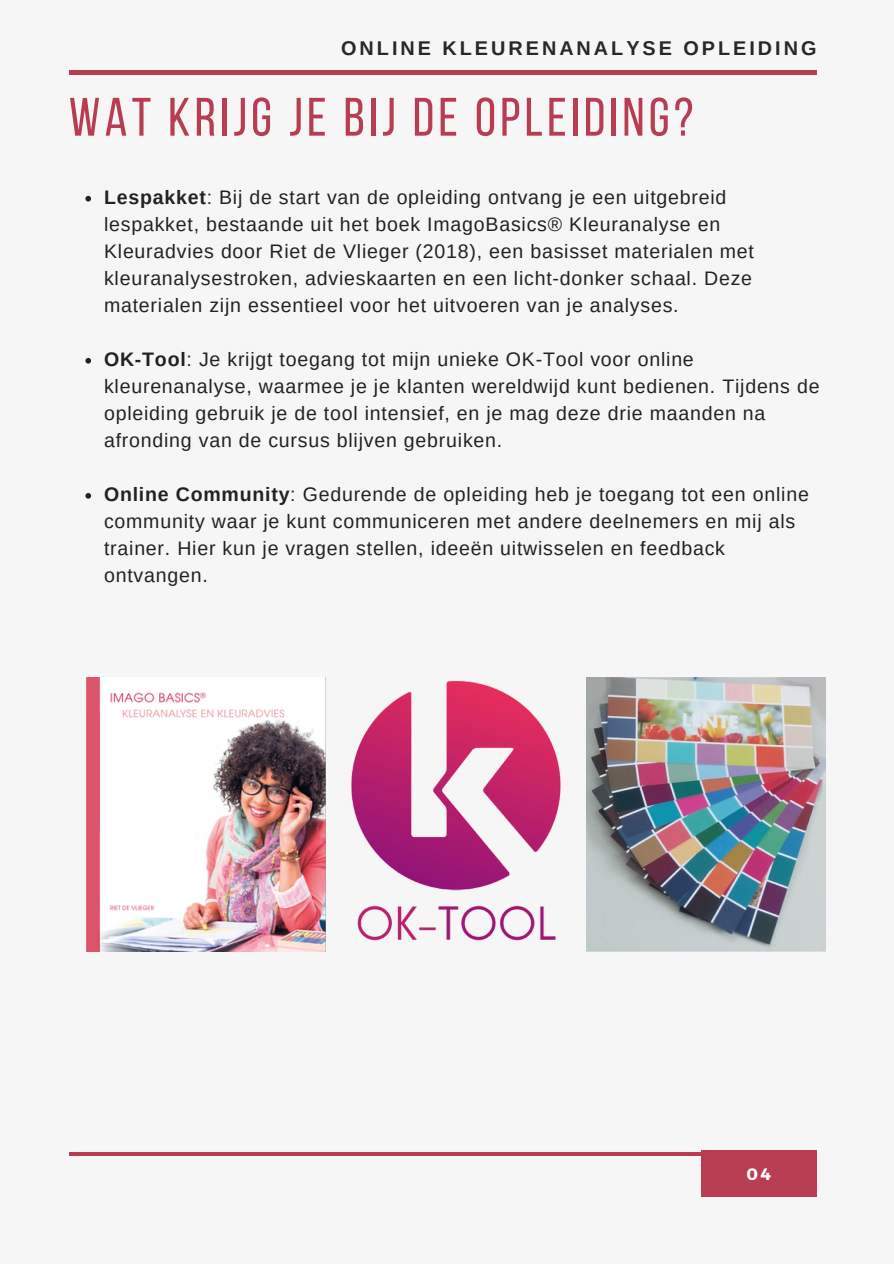
<style>
.page{position:relative;width:894px;height:1264px;background:#fff}
.page>*{position:absolute;margin:0;border:0;box-sizing:border-box;transform-origin:0 0}
.t1{font:54px "Bebas Neue";letter-spacing:.08em;color:#b83d53}
.t2{font:700 19.8px "Arimo";letter-spacing:.15em;color:#282828}
.t3{font:19.5px/27px "Arimo";letter-spacing:.04em;color:#222}
.t4{font:700 16.5px "Montserrat";color:#fff}
.s1{font-weight:700}
</style>
<div class="page">
<div style="left:0;top:0;width:893px;height:1263px;background:#f6f6f6"></div>
<div style="left:701px;top:1150px;width:114px;height:46px;background:#b83d53"></div>
<hr style="left:70px;top:1152px;width:747px;height:3px;background:#b83d53">
<hr style="left:70px;top:71px;width:747px;height:3px;background:#b83d53">
<img style="left:586px;top:677px;width:238px;height:274px">
<img style="left:351px;top:680px;width:210px;height:261px">
<img style="left:86px;top:677px;width:239px;height:274px">
<svg style="left:85px;top:196px;width:6px;height:5px"></svg>
<svg style="left:85px;top:358px;width:6px;height:5px"></svg>
<svg style="left:85px;top:493px;width:6px;height:5px"></svg>
<p class="t2" style="left:341px;top:38px;width:476px">ONLINE KLEURENANALYSE OPLEIDING</p>
<p class="t1" style="left:69px;top:95px;width:626px">WAT KRIJG JE BIJ DE OPLEIDING?</p>
<h1 class="t3" style="left:104px;top:183px;width:651px"><span class="s1">Lespakket</span>: Bij de start van de opleiding ontvang je een uitgebreid lespakket, bestaande uit het boek ImagoBasics® Kleuranalyse en Kleuradvies door Riet de Vlieger (2018), een basisset materialen met kleuranalysestroken, advieskaarten en een licht-donker schaal. Deze materialen zijn essentieel voor het uitvoeren van je analyses.</h1>
<p class="t3" style="left:104px;top:345px;width:716px"><span class="s1">OK-Tool</span>: Je krijgt toegang tot mijn unieke OK-Tool voor online kleurenanalyse, waarmee je je klanten wereldwijd kunt bedienen. Tijdens de opleiding gebruik je de tool intensief, en je mag deze drie maanden na afronding van de cursus blijven gebruiken.</p>
<p class="t3" style="left:104px;top:480px;width:706px"><span class="s1">Online Community</span>: Gedurende de opleiding heb je toegang tot een online community waar je kunt communiceren met andere deelnemers en mij als trainer. Hier kun je vragen stellen, ideeën uitwisselen en feedback ontvangen.</p>
<h2 class="t4" style="left:746px;top:1163px;width:26px">04</h2>
</div>
